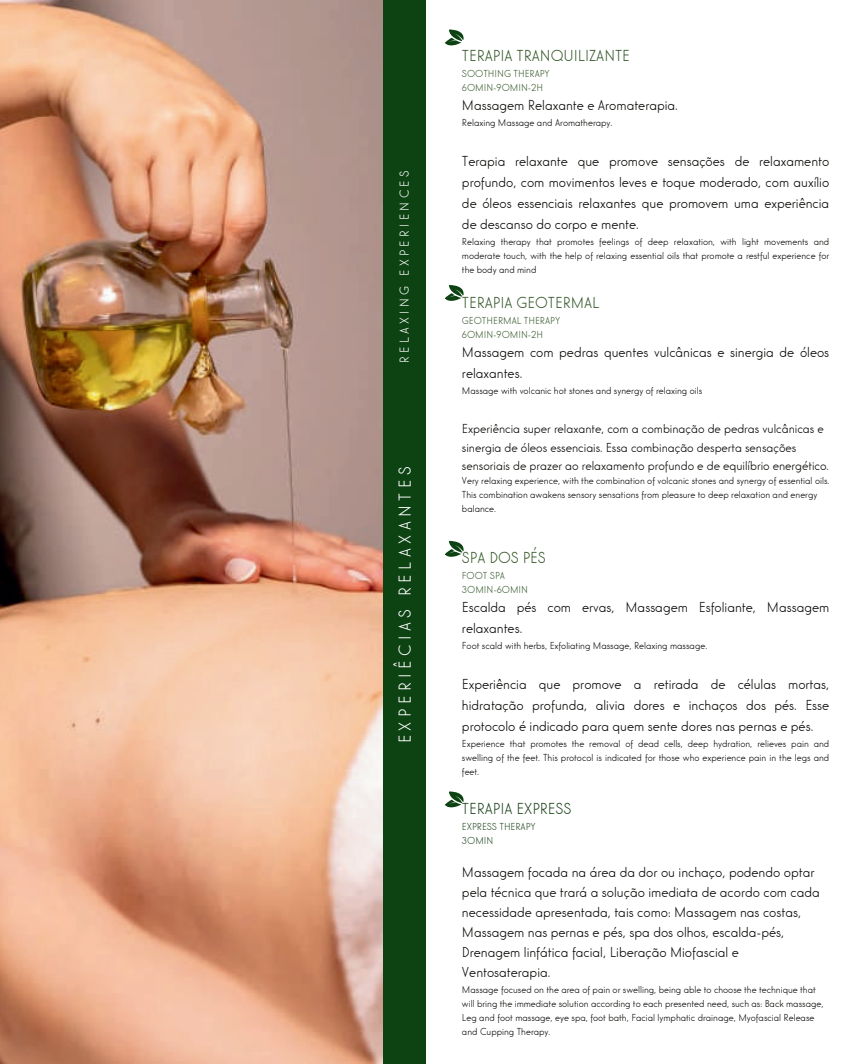
<style>
.page{position:relative;width:851px;height:1064px;background:#fff}
.page>*{position:absolute;margin:0;border:0;box-sizing:border-box;transform-origin:0 0}
.t1{font:18px "Elegant Lux Pro Mager";letter-spacing:.25em;color:#fff}
.t2{font:16.5px "Elegant Lux Pro Mager";color:#335728}
.t3{font:16.5px "Elegant Lux Pro Mager";color:#1f451e}
.t4{font:15px/21px "Elegant Lux Pro Mager";color:#080704}
.t5{font:13.5px/18.3px "Elegant Lux Pro Mager";color:#080704}
.t6{font:13.5px "Elegant Lux Pro Mager";letter-spacing:.25em;color:#fff}
.t7{font:10.5px/14px "Elegant Lux Pro Mager";color:#080704;text-align:justify}
.t8{font:10.5px/14px "Elegant Lux Pro Mager";color:#335728}
.t9{font:10.5px/14px "Elegant Lux Pro Mager";color:#1f451e}
</style>
<div class="page">
<img style="left:0;top:0;width:383px;height:1063px">
<div style="left:383px;top:0;width:42px;height:1063px;background:#0d4213"></div>
<svg style="left:445px;top:540px;width:19px;height:17px"></svg>
<svg style="left:444px;top:285px;width:20px;height:16px"></svg>
<svg style="left:444px;top:30px;width:20px;height:16px"></svg>
<svg style="left:444px;top:791px;width:20px;height:17px"></svg>
<p class="t6" style="left:396px;top:363px;width:194px;rotate:-90deg">RELAXING EXPERIENCES</p>
<h1 class="t1" style="left:394px;top:743px;width:278px;rotate:-90deg">EXPERIÊCIAS RELAXANTES</h1>
<h2 class="t2" style="left:462px;top:46px;width:169px">TERAPIA TRANQUILIZANTE</h2>
<p class="t8" style="left:462px;top:67px;width:89px">SOOTHING THERAPY<br>60MIN-90MIN-2H</p>
<h3 class="t4" style="left:462px;top:95px;width:217px">Massagem Relaxante e Aromaterapia.</h3>
<p class="t7" style="left:462px;top:116px;width:152px">Relaxing Massage and Aromatherapy.</p>
<h3 class="t4" style="left:462px;top:151px;width:369px;text-align:justify">Terapia relaxante que promove sensações de relaxamento profundo, com movimentos leves e toque moderado, com auxílio de óleos essenciais relaxantes que promovem uma experiência de descanso do corpo e mente.</h3>
<p class="t7" style="left:462px;top:235px;width:369px">Relaxing therapy that promotes feelings of deep relaxation, with light movements and moderate touch, with the help of relaxing essential oils that promote a restful experience for the body and mind</p>
<h2 class="t2" style="left:462px;top:292px;width:139px">TERAPIA GEOTERMAL</h2>
<p class="t8" style="left:462px;top:313px;width:100px">GEOTHERMAL THERAPY<br>60MIN-90MIN-2H</p>
<h3 class="t4" style="left:462px;top:341px;width:369px">Massagem com pedras quentes vulcânicas e sinergia de óleos relaxantes.</h3>
<p class="t7" style="left:462px;top:383px;width:242px">Massage with volcanic hot stones and synergy of relaxing oils</p>
<p class="t5" style="left:462px;top:419px;width:368px">Experiência super relaxante, com a combinação de pedras vulcânicas e sinergia de óleos essenciais. Essa combinação desperta sensações sensoriais de prazer ao relaxamento profundo e de equilíbrio energético.</p>
<p class="t7" style="left:462px;top:473px;width:369px;text-align:left">Very relaxing experience, with the combination of volcanic stones and synergy of essential oils.<br>This combination awakens sensory sensations from pleasure to deep relaxation and energy balance.</p>
<h2 class="t2" style="left:462px;top:547px;width:85px">SPA DOS PÉS</h2>
<p class="t8" style="left:462px;top:568px;width:67px">FOOT SPA<br>30MIN-60MIN</p>
<h3 class="t4" style="left:462px;top:596px;width:369px">Escalda pés com ervas, Massagem Esfoliante, Massagem relaxantes.</h3>
<p class="t7" style="left:462px;top:638px;width:247px">Foot scald with herbs, Exfoliating Massage, Relaxing massage.</p>
<h3 class="t4" style="left:462px;top:673px;width:369px;text-align:justify">Experiência que promove a retirada de células mortas, hidratação profunda, alivia dores e inchaços dos pés. Esse protocolo é indicado para quem sente dores nas pernas e pés.</h3>
<p class="t7" style="left:462px;top:736px;width:369px">Experience that promotes the removal of dead cells, deep hydration, relieves pain and swelling of the feet. This protocol is indicated for those who experience pain in the legs and feet.</p>
<h2 class="t3" style="left:462px;top:798px;width:111px">TERAPIA EXPRESS</h2>
<p class="t9" style="left:462px;top:819px;width:75px">EXPRESS THERAPY<br>30MIN</p>
<p class="t4" style="left:462px;top:861px;width:359px;line-height:20.1px">Massagem focada na área da dor ou inchaço, podendo optar pela técnica que trará a solução imediata de acordo com cada necessidade apresentada, tais como: Massagem nas costas, Massagem nas pernas e pés, spa dos olhos, escalda-pés, Drenagem linfática facial, Liberação Miofascial e Ventosaterapia.</p>
<p class="t7" style="left:462px;top:982px;width:363px;text-align:left">Massage focused on the area of pain or swelling, being able to choose the technique that will bring the immediate solution according to each presented need, such as: Back massage, Leg and foot massage, eye spa, foot bath, Facial lymphatic drainage, Myofascial Release and Cupping Therapy.</p>
</div>
